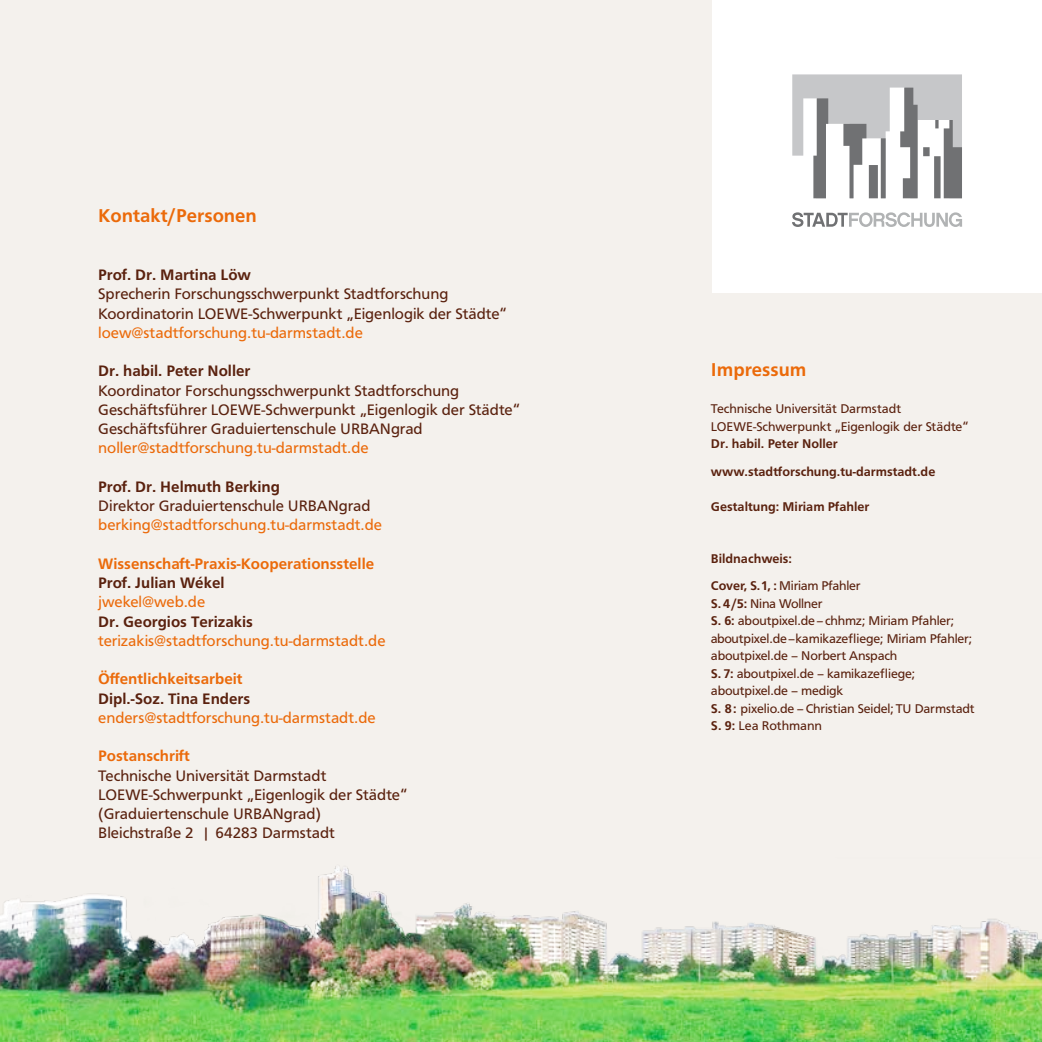
<style>
.page{position:relative;width:1042px;height:1042px;background:#f4f1ed}
.page>*{position:absolute;margin:0;border:0;box-sizing:border-box;transform-origin:0 0}
.t1{font:500 19.25px "Front Page";color:#eb6a0a}
.t2{font:15.75px/19.2px "Front Page";color:#5a210e}
.t3{font:15.75px "Front Page";color:#eb6a0a}
.t4{font:500 15.75px "Front Page";color:#5a210e}
.t5{font:500 15.75px "Front Page";color:#eb6a0a}
.t6{font:13.12px/17.5px "Front Page";letter-spacing:-.01em;color:#5a210e}
.t7{font:500 13.12px/27.5px "Front Page";color:#5a210e}
.s1{font-weight:400}
.s2{font-weight:500}
</style>
<div class="page">
<div style="left:712px;top:0;width:330px;height:293px;background:#fff"></div>
<img style="left:0;top:866px;width:1042px;height:176px">
<svg style="left:792px;top:74px;width:170px;height:124px"></svg>
<svg style="left:792px;top:212px;width:170px;height:15px"></svg>
<p class="t1" style="left:98px;top:202px;width:160px">Kontakt/Personen</p>
<p class="t4" style="left:98px;top:263px;width:154px">Prof. Dr. Martina Löw</p>
<p class="t2" style="left:98px;top:283px;width:410px">Sprecherin Forschungsschwerpunkt Stadtforschung<br>Koordinatorin LOEWE-Schwerpunkt „Eigenlogik der Städte“</p>
<p class="t3" style="left:98px;top:321px;width:266px">loew@stadtforschung.tu-darmstadt.de</p>
<p class="t4" style="left:98px;top:360px;width:154px">Dr. habil. Peter Noller</p>
<p class="t2" style="left:98px;top:380px;width:423px">Koordinator Forschungsschwerpunkt Stadtforschung<br>Geschäftsführer LOEWE-Schwerpunkt „Eigenlogik der Städte“<br>Geschäftsführer Graduiertenschule URBANgrad</p>
<p class="t3" style="left:98px;top:437px;width:272px">noller@stadtforschung.tu-darmstadt.de</p>
<p class="t4" style="left:98px;top:475px;width:183px">Prof. Dr. Helmuth Berking</p>
<p class="t2" style="left:98px;top:495px;width:274px">Direktor Graduiertenschule URBANgrad</p>
<p class="t3" style="left:98px;top:514px;width:285px">berking@stadtforschung.tu-darmstadt.de</p>
<p class="t5" style="left:98px;top:552px;width:277px">Wissenschaft-Praxis-Kooperationsstelle</p>
<p class="t4" style="left:98px;top:571px;width:128px">Prof. Julian Wékel</p>
<p class="t3" style="left:98px;top:591px;width:108px">jwekel@web.de</p>
<p class="t4" style="left:98px;top:610px;width:156px">Dr. Georgios Terizakis</p>
<p class="t3" style="left:98px;top:629px;width:289px">terizakis@stadtforschung.tu-darmstadt.de</p>
<p class="t5" style="left:98px;top:668px;width:146px">Öffentlichkeitsarbeit</p>
<p class="t4" style="left:98px;top:687px;width:154px">Dipl.-Soz. Tina Enders</p>
<p class="t3" style="left:98px;top:706px;width:279px">enders@stadtforschung.tu-darmstadt.de</p>
<p class="t5" style="left:98px;top:744px;width:93px">Postanschrift</p>
<p class="t2" style="left:98px;top:764px;width:310px">Technische Universität Darmstadt LOEWE-Schwerpunkt „Eigenlogik der Städte“ (Graduiertenschule URBANgrad)<br>Bleichstraße 2 | 64283 Darmstadt</p>
<p class="t1" style="left:711px;top:356px;width:97px">Impressum</p>
<p class="t6" style="left:711px;top:399px;width:259px">Technische Universität Darmstadt<br>LOEWE-Schwerpunkt „Eigenlogik der Städte“</p>
<p class="t7" style="left:711px;top:429px;width:226px">Dr. habil. Peter Noller www.stadtforschung.tu-darmstadt.de</p>
<p class="t7" style="left:711px;top:491px;width:160px">Gestaltung: Miriam Pfahler</p>
<p class="t7" style="left:711px;top:544px;width:151px">Bildnachweis:<br>Cover, S. 1, : <span class="s1">Miriam Pfahler</span></p>
<p class="t6" style="left:711px;top:594px;width:265px"><span class="s2">S. 4 /5:</span> Nina Wollner<br><span class="s2">S. 6:</span> aboutpixel.de – chhmz; Miriam Pfahler; aboutpixel.de –kamikazefliege; Miriam Pfahler; aboutpixel.de – Norbert Anspach<br><span class="s2">S. 7:</span> aboutpixel.de – kamikazefliege; aboutpixel.de – medigk<br><span class="s2">S. 8:</span> pixelio.de – Christian Seidel; TU Darmstadt <span class="s2">S. 9:</span> Lea Rothmann</p>
</div>
